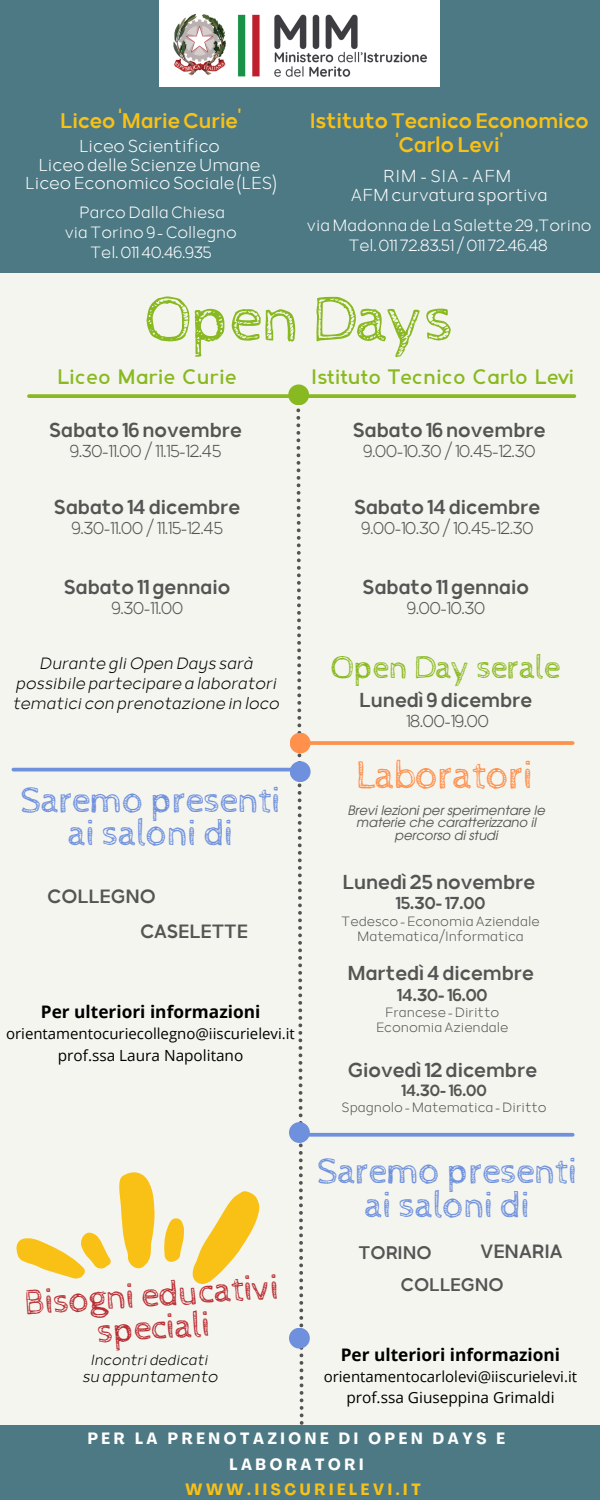
<style>
.page{position:relative;width:600px;height:1500px;background:#f5f5ef}
.page>*{position:absolute;margin:0;border:0;box-sizing:border-box;transform-origin:0 0}
.t1{font:66.9px "Cabin Sketch";letter-spacing:-.02em;color:#89b920}
.t2{font:40.3px "Cabin Sketch";letter-spacing:-.02em;color:#ff914d}
.t3{font:37.3px/33.8px "Cabin Sketch";letter-spacing:-.02em;color:#6f91dd;text-align:center}
.t4{font:36.2px/33px "Cabin Sketch";color:#b92d33;text-align:center}
.t5{font:33.3px "Cabin Sketch";letter-spacing:-.02em;color:#89b920}
.t6{font:700 22px/23.8px "TS Deniz";color:#f9c116;text-align:center}
.t7{font:700 21px "TS Deniz";color:#545454}
.t8{font:700 20px "TS Deniz";color:#545454}
.t9{font:700 19px "TS Deniz";color:#545454}
.t10{font:700 18.8px "T Sqamus";color:#89b920}
.t11{font:18px "TS Deniz";color:#545454}
.t12{font:18px "TS Deniz";color:#fff}
.t13{font:700 18px "TS Deniz";color:#545454}
.t14{font:18px "TS Deniz";letter-spacing:.035em;color:#fff}
.t15{font:700 17.3px "Open Sans";color:#000}
.t16{font:17px "TS Deniz";color:#fff}
.t17{font:italic 17px/20.2px "TS Deniz";color:#000;text-align:center}
.t18{font:700 17px "TS Deniz";color:#545454}
.t19{font:italic 16.3px "TS Deniz";color:#000}
.t20{font:700 condensed 16.1px/25.5px "Agrandir";letter-spacing:.225em;color:#fff;text-align:center}
.t21{font:700 condensed 16.1px "Agrandir";letter-spacing:.225em;color:#f9c116}
.t22{font:15.4px "Open Sans";color:#000}
.t23{font:italic 15.3px "TS Deniz";color:#000}
.t24{font:15px "Open Sans";color:#000}
.t25{font:14px/15px "TS Deniz";color:#545454;text-align:center}
.t26{font:italic 13px/12.8px "Evolventa";color:#545454;text-align:center}
</style>
<div class="page">
<div style="left:0;top:0;width:600px;height:273px;background:#4d7984"></div>
<svg style="left:296px;top:404px;width:8px;height:1021px"></svg>
<svg style="left:311px;top:741px;width:262px;height:4px"></svg>
<svg style="left:309px;top:1133px;width:264px;height:4px"></svg>
<hr style="left:13px;top:768px;width:283px;height:3px;background:#6f91dd">
<svg style="left:309px;top:394px;width:265px;height:4px"></svg>
<div style="left:288px;top:384px;width:21px;height:21px;background:#89b920;border-radius:50%"></div>
<div style="left:290px;top:733px;width:21px;height:20px;background:#ff914d;border-radius:50%"></div>
<div style="left:289px;top:1122px;width:21px;height:21px;background:#6f91dd;border-radius:50%"></div>
<div style="left:290px;top:761px;width:21px;height:21px;background:#6f91dd;border-radius:50%"></div>
<div style="left:289px;top:1328px;width:21px;height:21px;background:#6f91dd;border-radius:50%"></div>
<div style="left:0;top:1425px;width:600px;height:75px;background:#4d7984"></div>
<svg style="left:29px;top:394px;width:260px;height:4px"></svg>
<img style="left:159px;top:0;width:281px;height:86px">
<svg style="left:16px;top:1172px;width:244px;height:112px"></svg>
<h5 class="t6" style="left:60px;top:111px;width:183px">Liceo‘MarieCurie’</h5>
<p class="t12" style="left:79px;top:136px;width:142px">LiceoScientifico</p>
<p class="t12" style="left:38px;top:154px;width:224px">Liceodelle Scienze Umane</p>
<p class="t12" style="left:25px;top:173px;width:253px">LiceoEconomicoSociale (LES)</p>
<p class="t16" style="left:79px;top:203px;width:147px">Parco DallaChiesa</p>
<p class="t16" style="left:65px;top:223px;width:174px">viaTorino9 -Collegno</p>
<p class="t16" style="left:90px;top:243px;width:123px">Tel.011 40.46.935</p>
<h3 class="t6" style="left:310px;top:111px;width:280px">IstitutoTecnico Economico ‘Carlo Levi’</h3>
<p class="t14" style="left:383px;top:166px;width:130px">RIM - SIA - AFM</p>
<p class="t12" style="left:351px;top:185px;width:198px">AFM curvatura sportiva</p>
<p class="t16" style="left:307px;top:216px;width:286px">via Madonna de La Salette 29 ,Torino</p>
<p class="t16" style="left:348px;top:236px;width:201px">Tel.011 72.83.51 /011 72.46.48</p>
<h1 class="t1" style="left:145px;top:282px;width:311px">Open Days</h1>
<p class="t10" style="left:57px;top:368px;width:181px">Liceo Marie Curie</p>
<p class="t10" style="left:311px;top:368px;width:265px">Istituto Tecnico Carlo Levi</p>
<p class="t7" style="left:49px;top:416px;width:194px">Sabato 16 novembre</p>
<p class="t11" style="left:70px;top:441px;width:153px">9.30-11.00/ 11.15-12.45</p>
<p class="t7" style="left:353px;top:416px;width:194px">Sabato 16 novembre</p>
<p class="t11" style="left:363px;top:441px;width:174px">9.00-10.30/ 10.45-12.30</p>
<p class="t7" style="left:54px;top:494px;width:187px">Sabato 14 dicembre</p>
<p class="t11" style="left:72px;top:518px;width:153px">9.30-11.00/ 11.15-12.45</p>
<p class="t7" style="left:354px;top:494px;width:187px">Sabato 14 dicembre</p>
<p class="t11" style="left:361px;top:518px;width:174px">9.00-10.30/ 10.45-12.30</p>
<p class="t7" style="left:64px;top:573px;width:168px">Sabato 11 gennaio</p>
<p class="t11" style="left:112px;top:598px;width:73px">9.30-11.00</p>
<p class="t7" style="left:363px;top:573px;width:168px">Sabato 11 gennaio</p>
<p class="t11" style="left:407px;top:598px;width:80px">9.00-10.30</p>
<h4 class="t17" style="left:14px;top:655px;width:268px">Durante gli Open Days sarà possibile partecipare a laboratori tematici con prenotazione in loco</h4>
<p class="t5" style="left:331px;top:649px;width:231px">Open Day serale</p>
<p class="t7" style="left:359px;top:686px;width:174px">Lunedì 9 dicembre</p>
<p class="t11" style="left:406px;top:711px;width:84px">18.00-19.00</p>
<h6 class="t3" style="left:21px;top:784px;width:261px">Saremo presenti ai saloni di</h6>
<h2 class="t8" style="left:48px;top:883px;width:110px">COLLEGNO</h2>
<h2 class="t8" style="left:140px;top:918px;width:109px">CASELETTE</h2>
<p class="t15" style="left:41px;top:999px;width:221px">Per ulteriori informazioni</p>
<p class="t24" style="left:6px;top:1023px;width:290px">orientamentocuriecollegno@iiscurielevi.it</p>
<p class="t22" style="left:58px;top:1044px;width:187px">prof.ssa Laura Napolitano</p>
<p class="t4" style="left:23px;top:1288px;width:256px;rotate:-4deg">Bisogni educativi speciali</p>
<h4 class="t23" style="left:91px;top:1351px;width:119px">Incontri dedicati</h4>
<h4 class="t19" style="left:83px;top:1367px;width:137px">su appuntamento</h4>
<p class="t2" style="left:356px;top:753px;width:178px">Laboratori</p>
<h5 class="t26" style="left:347px;top:804px;width:199px">Brevi lezioni per sperimentare le materie che caratterizzano il percorso di studi</h5>
<p class="t7" style="left:343px;top:869px;width:194px">Lunedì 25 novembre</p>
<p class="t13" style="left:395px;top:892px;width:91px">15.30-17.00</p>
<p class="t25" style="left:341px;top:915px;width:200px">Tedesco- EconomiaAziendale<br>Matematica/Informatica</p>
<p class="t7" style="left:347px;top:960px;width:188px">Martedì 4 dicembre</p>
<p class="t13" style="left:397px;top:983px;width:92px">14.30-16.00</p>
<p class="t25" style="left:385px;top:1006px;width:115px">Francese - Diritto</p>
<h6 class="t25" style="left:376px;top:1021px;width:134px">EconomiaAziendale</h6>
<h6 class="t7" style="left:348px;top:1056px;width:191px">Giovedì 12 dicembre</h6>
<h3 class="t18" style="left:401px;top:1080px;width:87px">14.30-16.00</h3>
<p class="t25" style="left:342px;top:1101px;width:207px">Spagnolo- Matematica - Diritto</p>
<h2 class="t3" style="left:317px;top:1155px;width:261px">Saremo presenti ai saloni di</h2>
<p class="t9" style="left:359px;top:1241px;width:75px">TORINO</p>
<p class="t8" style="left:481px;top:1239px;width:84px">VENARIA</p>
<p class="t9" style="left:401px;top:1272px;width:105px">COLLEGNO</p>
<p class="t15" style="left:341px;top:1343px;width:221px">Per ulteriori informazioni</p>
<p class="t24" style="left:324px;top:1366px;width:255px">orientamentocarlolevi@iiscurielevi.it</p>
<p class="t22" style="left:346px;top:1387px;width:210px">prof.ssa Giuseppina Grimaldi</p>
<p class="t20" style="left:88px;top:1427px;width:419px">PER LA PRENOTAZIONE DI OPEN DAYS E<br>LABORATORI</p>
<p class="t21" style="left:186px;top:1483px;width:237px">WWW.IISCURIELEVI.IT</p>
</div>
